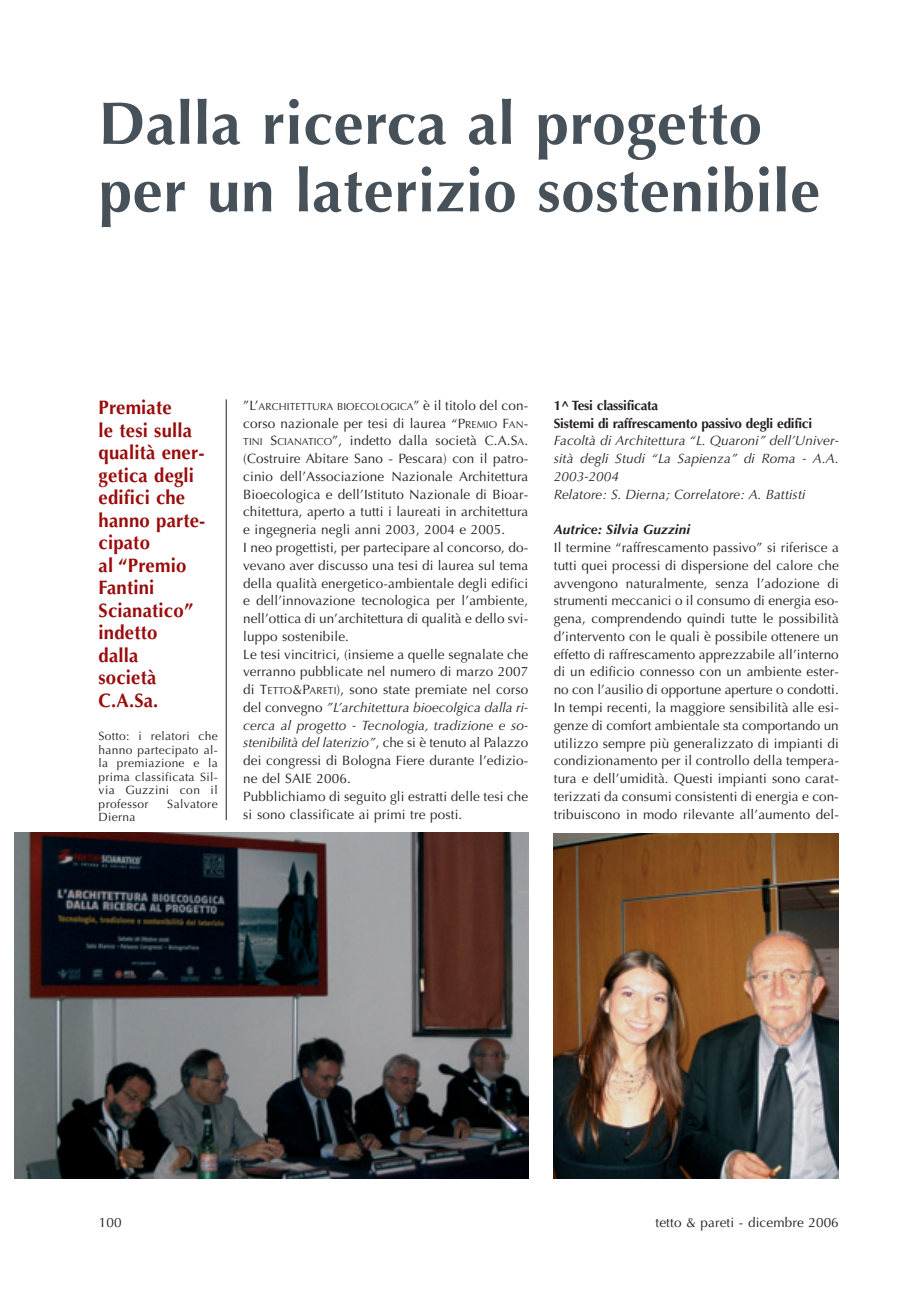
<style>
.page{position:relative;width:920px;height:1290px;background:#fff}
.page>*{position:absolute;margin:0;border:0;box-sizing:border-box;transform-origin:0 0}
.t1{font:700 60px/67.5px "Optima";letter-spacing:.01em;color:#475159}
.t2{font:700 19.5px/22.5px "Optima";letter-spacing:.01em;color:#9a0c0c;scale:.95 1}
.t3{font:13.5px/17.9px "Optima";letter-spacing:.01em;color:#231f20}
.t4{font:italic 13.5px/17.9px "Optima";letter-spacing:.01em;color:#231f20}
.t5{font:12px/13.5px "Optima";letter-spacing:.025em;color:#231f20;text-align:justify}
.t6{font:10.2px "Optima";letter-spacing:.015em;color:#231f20}
.s1{font-size:13.5px}
.s2{font-size:10.2px}
.s3{font-style:italic}
.s4{font-weight:700;font-style:normal}
.s5{font-weight:700;font-style:italic}
</style>
<div class="page">
<hr style="left:226px;top:399px;width:1px;height:421px;background:#231f20">
<img style="left:14px;top:832px;width:514px;height:347px">
<img style="left:553px;top:833px;width:285px;height:346px">
<p class="t1" style="left:99px;top:95px;width:723px">Dalla ricerca al progetto per un laterizio sostenibile</p>
<p class="t2" style="left:99px;top:398px;width:114px">Premiate<br>le tesi sulla qualità ener&shy;getica degli edifici che hanno parte&shy;cipato<br>al “Premio<br>Fantini<br>Scianatico” indetto<br>dalla<br>società<br>C.A.Sa.</p>
<p class="t5" style="left:99px;top:730px;width:121px">Sotto: i relatori che hanno partecipato al&shy;la premiazione e la prima classificata Sil&shy;via Guzzini con il professor</p>
<p class="t5" style="left:167px;top:798px;width:52px">Salvatore</p>
<p class="t5" style="left:99px;top:811px;width:38px">Dierna</p>
<p class="t6" style="left:243px;top:402px;width:286px"><span class="s1">”L’</span>ARCHITETTURA BIOECOLOGICA<span class="s1">” è il titolo del con-</span></p>
<p class="t3" style="left:243px;top:415px;width:286px">corso nazionale per tesi di laurea “P<span class="s2">REMIO</span> F<span class="s2">AN</span>-<span class="s2">TINI</span> S<span class="s2">CIANATICO</span>”, indetto dalla società C.A.S<span class="s2">A</span>. (Costruire Abitare Sano - Pescara) con il patro&shy;cinio dell’Associazione Nazionale Architettura Bioecologica e dell’Istituto Nazionale di Bioar&shy;chitettura, aperto a tutti i laureati in architettura e ingegneria negli anni 2003, 2004 e 2005.<br>I neo progettisti, per partecipare al concorso, do&shy;vevano aver discusso una tesi di laurea sul tema della qualità energetico-ambientale degli edifici e dell’innovazione tecnologica per l’ambiente, nell’ottica di un’architettura di qualità e dello svi&shy;luppo sostenibile.<br>Le tesi vincitrici, (insieme a quelle segnalate che verranno pubblicate nel numero di marzo 2007 di T<span class="s2">ETTO</span>&amp;P<span class="s2">ARETI</span>), sono state premiate nel corso del convegno <span class="s3">”L’architettura bioecolgica dalla ri&shy;cerca al progetto - Tecnologia, tradizione e so&shy;stenibilità del laterizio”</span>, che si è tenuto al Palazzo dei congressi di Bologna Fiere durante l’edizio&shy;ne del SAIE 2006.<br>Pubblichiamo di seguito gli estratti delle tesi che si sono classificate ai primi tre posti.</p>
<p class="t4" style="left:553px;top:398px;width:286px"><span class="s4">1^ Tesi classificata<br>Sistemi di raffrescamento passivo degli edifici </span>Facoltà di Architettura “L. Quaroni” dell’Univer&shy;sità degli Studi “La Sapienza” di Roma - A.A.<br>2003-2004<br>Relatore: S. Dierna; Correlatore: A. Battisti</p>
<p class="t3" style="left:553px;top:522px;width:286px"><span class="s5">Autrice: Silvia Guzzini<br></span>Il termine “raffrescamento passivo” si riferisce a tutti quei processi di dispersione del calore che avvengono naturalmente, senza l’adozione di strumenti meccanici o il consumo di energia eso&shy;gena, comprendendo quindi tutte le possibilità d’intervento con le quali è possibile ottenere un effetto di raffrescamento apprezzabile all’interno di un edificio connesso con un ambiente ester&shy;no con l’ausilio di opportune aperture o condotti.<br>In tempi recenti, la maggiore sensibilità alle esi&shy;genze di comfort ambientale sta comportando un utilizzo sempre più generalizzato di impianti di condizionamento per il controllo della tempera&shy;tura e dell’umidità. Questi impianti sono carat&shy;terizzati da consumi consistenti di energia e con&shy;tribuiscono in modo rilevante all’aumento del-</p>
<p class="t3" style="left:99px;top:1215px;width:24px">100</p>
<p class="t3" style="left:655px;top:1215px;width:185px">tetto &amp; pareti - dicembre 2006</p>
</div>
